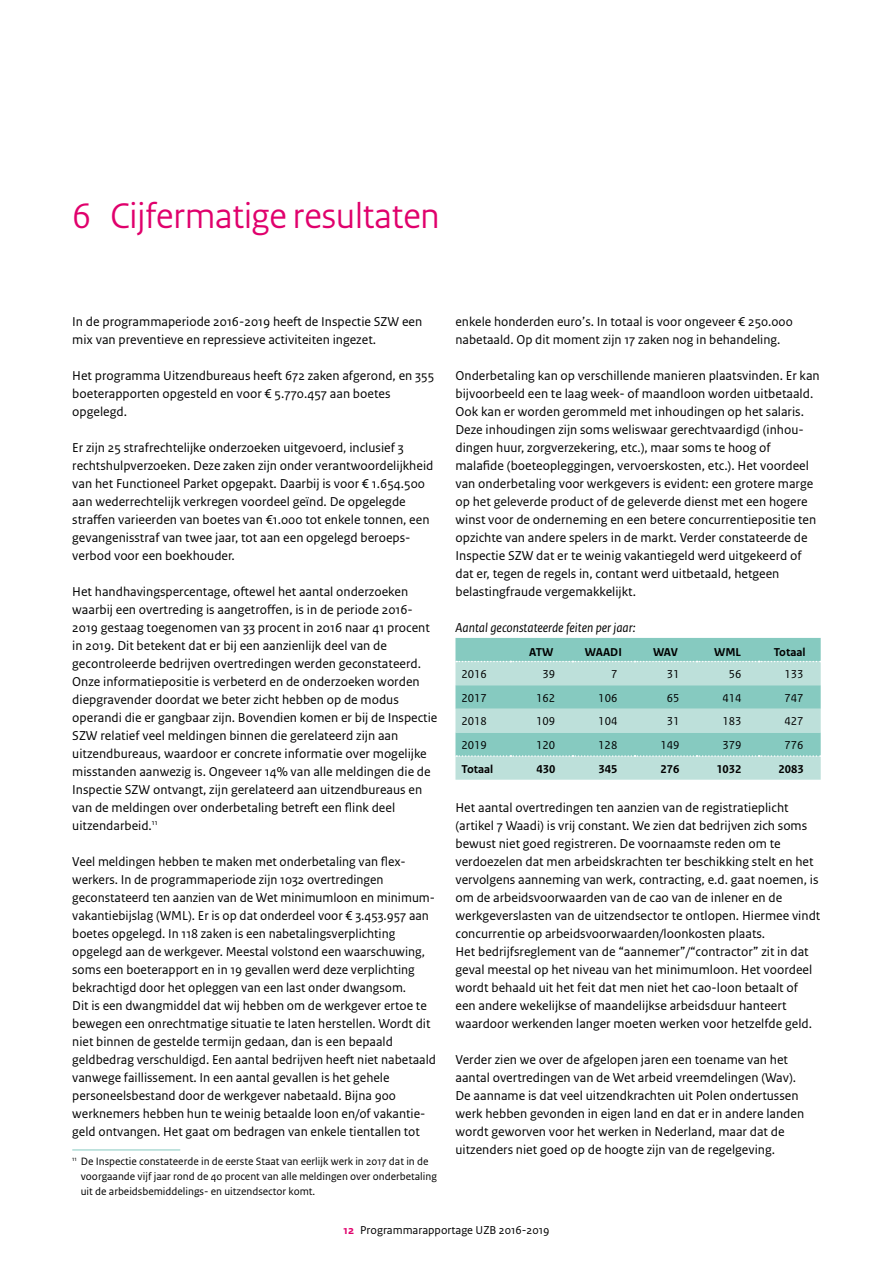
<style>
.page{position:relative;width:893px;height:1263px;background:#fff}
.page>*{position:absolute;margin:0;border:0;box-sizing:border-box;transform-origin:0 0}
.t1{font:37.5px "Rijksoverheid Sans Heading";color:#e0006c}
.t2{font:13.5px/18px "Rijksoverheid Sans Text";color:#000}
.t3{font:italic 13.5px "Rijksoverheid Sans Text";color:#000}
.t4{font:12px "Rijksoverheid Sans Text";color:#000}
.t5{font:700 12px "Rijksoverheid Sans Text";color:#000}
.t6{font:11.25px/15px "Rijksoverheid Sans Text";color:#000}
.s1{font-weight:700;color:#e0006c}
</style>
<div class="page">
<hr style="left:72px;top:1149px;width:108px;height:1px;background:#86cac0">
<svg style="left:455px;top:638px;width:366px;height:142px;background:#a3d5ce"></svg>
<h1 class="t1" style="left:72px;top:194px;width:369px">6 Cijfermatige resultaten</h1>
<p class="t2" style="left:72px;top:313px;width:351px">In de programmaperiode 2016-2019 heeft de Inspectie SZW een mix van preventieve en repressieve activiteiten ingezet.</p>
<p class="t2" style="left:72px;top:367px;width:363px">Het programma Uitzendbureaus heeft 672 zaken afgerond, en 355 boeterapporten opgesteld en voor € 5.770.457 aan boetes opgelegd.</p>
<p class="t2" style="left:72px;top:439px;width:363px">Er zijn 25 strafrechtelijke onderzoeken uitgevoerd, inclusief 3 rechtshulpverzoeken. Deze zaken zijn onder verantwoordelijkheid van het Functioneel Parket opgepakt. Daarbij is voor € 1.654.500 aan wederrechtelijk verkregen voordeel geïnd. De opgelegde straffen varieerden van boetes van €1.000 tot enkele tonnen, een gevangenisstraf van twee jaar, tot aan een opgelegd beroeps&shy;verbod voor een boekhouder.</p>
<p class="t2" style="left:72px;top:583px;width:367px">Het handhavingspercentage, oftewel het aantal onderzoeken waarbij een overtreding is aangetroffen, is in de periode 2016- 2019 gestaag toegenomen van 33 procent in 2016 naar 41 procent in 2019. Dit betekent dat er bij een aanzienlijk deel van de gecontroleerde bedrijven overtredingen werden geconstateerd.<br>Onze informatiepositie is verbeterd en de onderzoeken worden diepgravender doordat we beter zicht hebben op de modus operandi die er gangbaar zijn. Bovendien komen er bij de Inspectie SZW relatief veel meldingen binnen die gerelateerd zijn aan uitzendbureaus, waardoor er concrete informatie over mogelijke misstanden aanwezig is. Ongeveer 14% van alle meldingen die de Inspectie SZW ontvangt, zijn gerelateerd aan uitzendbureaus en van de meldingen over onderbetaling betreft een flink deel uitzendarbeid.<sup>11</sup></p>
<p class="t2" style="left:72px;top:853px;width:365px">Veel meldingen hebben te maken met onderbetaling van flex&shy;werkers. In de programmaperiode zijn 1032 overtredingen geconstateerd ten aanzien van de Wet minimumloon en minimum&shy;vakantiebijslag (WML). Er is op dat onderdeel voor € 3.453.957 aan boetes opgelegd. In 118 zaken is een nabetalingsverplichting opgelegd aan de werkgever. Meestal volstond een waarschuwing, soms een boeterapport en in 19 gevallen werd deze verplichting bekrachtigd door het opleggen van een last onder dwangsom.<br>Dit is een dwangmiddel dat wij hebben om de werkgever ertoe te bewegen een onrechtmatige situatie te laten herstellen. Wordt dit niet binnen de gestelde termijn gedaan, dan is een bepaald geldbedrag verschuldigd. Een aantal bedrijven heeft niet nabetaald vanwege faillissement. In een aantal gevallen is het gehele personeelsbestand door de werkgever nabetaald. Bijna 900 werknemers hebben hun te weinig betaalde loon en/of vakantie&shy;geld ontvangen. Het gaat om bedragen van enkele tientallen tot</p>
<p class="t6" style="left:81px;top:1154px;width:358px;text-indent:-9px"><sup>11</sup> De Inspectie constateerde in de eerste Staat van eerlijk werk in 2017 dat in de voorgaande vijf jaar rond de 40 procent van alle meldingen over onderbetaling uit de arbeidsbemiddelings- en uitzendsector komt.</p>
<p class="t2" style="left:455px;top:313px;width:339px">enkele honderden euro’s. In totaal is voor ongeveer € 250.000 nabetaald. Op dit moment zijn 17 zaken nog in behandeling.</p>
<p class="t2" style="left:455px;top:367px;width:366px">Onderbetaling kan op verschillende manieren plaatsvinden. Er kan bijvoorbeeld een te laag week- of maandloon worden uitbetaald.<br>Ook kan er worden gerommeld met inhoudingen op het salaris.<br>Deze inhoudingen zijn soms weliswaar gerechtvaardigd (inhou&shy;dingen huur, zorgverzekering, etc.), maar soms te hoog of malafide (boeteopleggingen, vervoerskosten, etc.). Het voordeel van onderbetaling voor werkgevers is evident: een grotere marge op het geleverde product of de geleverde dienst met een hogere winst voor de onderneming en een betere concurrentiepositie ten opzichte van andere spelers in de markt. Verder constateerde de Inspectie SZW dat er te weinig vakantiegeld werd uitgekeerd of dat er, tegen de regels in, contant werd uitbetaald, hetgeen belastingfraude vergemakkelijkt.</p>
<p class="t3" style="left:455px;top:620px;width:181px">Aantal geconstateerde feiten per jaar:</p>
<p class="t5" style="left:529px;top:645px;width:26px">ATW</p>
<p class="t5" style="left:585px;top:645px;width:38px">WAADI</p>
<p class="t5" style="left:653px;top:645px;width:26px">WAV</p>
<p class="t5" style="left:714px;top:645px;width:28px">WML</p>
<p class="t5" style="left:774px;top:645px;width:33px">Totaal</p>
<p class="t4" style="left:461px;top:667px;width:27px">2016</p>
<p class="t4" style="left:543px;top:667px;width:14px">39</p>
<p class="t4" style="left:611px;top:667px;width:8px">7</p>
<p class="t4" style="left:667px;top:667px;width:14px">31</p>
<p class="t4" style="left:729px;top:667px;width:14px">56</p>
<p class="t4" style="left:784px;top:667px;width:21px">133</p>
<p class="t4" style="left:461px;top:691px;width:27px">2017</p>
<p class="t4" style="left:536px;top:691px;width:21px">162</p>
<p class="t4" style="left:598px;top:691px;width:21px">106</p>
<p class="t4" style="left:667px;top:691px;width:14px">65</p>
<p class="t4" style="left:722px;top:691px;width:21px">414</p>
<p class="t4" style="left:784px;top:691px;width:21px">747</p>
<p class="t4" style="left:461px;top:715px;width:27px">2018</p>
<p class="t4" style="left:536px;top:715px;width:21px">109</p>
<p class="t4" style="left:598px;top:715px;width:21px">104</p>
<p class="t4" style="left:667px;top:715px;width:14px">31</p>
<p class="t4" style="left:722px;top:715px;width:21px">183</p>
<p class="t4" style="left:784px;top:715px;width:21px">427</p>
<p class="t4" style="left:461px;top:738px;width:27px">2019</p>
<p class="t4" style="left:536px;top:738px;width:21px">120</p>
<p class="t4" style="left:598px;top:738px;width:21px">128</p>
<p class="t4" style="left:660px;top:738px;width:21px">149</p>
<p class="t4" style="left:722px;top:738px;width:21px">379</p>
<p class="t4" style="left:784px;top:738px;width:21px">776</p>
<p class="t5" style="left:461px;top:762px;width:33px">Totaal</p>
<p class="t5" style="left:536px;top:762px;width:20px">430</p>
<p class="t5" style="left:598px;top:762px;width:20px">345</p>
<p class="t5" style="left:661px;top:762px;width:20px">276</p>
<p class="t5" style="left:716px;top:762px;width:27px">1032</p>
<p class="t5" style="left:778px;top:762px;width:27px">2083</p>
<p class="t2" style="left:455px;top:799px;width:366px">Het aantal overtredingen ten aanzien van de registratieplicht (artikel 7 Waadi) is vrij constant. We zien dat bedrijven zich soms bewust niet goed registreren. De voornaamste reden om te verdoezelen dat men arbeidskrachten ter beschikking stelt en het vervolgens aanneming van werk, contracting, e.d. gaat noemen, is om de arbeidsvoorwaarden van de cao van de inlener en de werkgeverslasten van de uitzendsector te ontlopen. Hiermee vindt concurrentie op arbeidsvoorwaarden/loonkosten plaats.<br>Het bedrijfsreglement van de “aannemer”/“contractor” zit in dat geval meestal op het niveau van het minimumloon. Het voordeel wordt behaald uit het feit dat men niet het cao-loon betaalt of een andere wekelijkse of maandelijkse arbeidsduur hanteert waardoor werkenden langer moeten werken voor hetzelfde geld.</p>
<p class="t2" style="left:455px;top:1051px;width:350px">Verder zien we over de afgelopen jaren een toename van het aantal overtredingen van de Wet arbeid vreemdelingen (Wav).<br>De aanname is dat veel uitzendkrachten uit Polen ondertussen werk hebben gevonden in eigen land en dat er in andere landen wordt geworven voor het werken in Nederland, maar dat de uitzenders niet goed op de hoogte zijn van de regelgeving.</p>
<p class="t4" style="left:343px;top:1223px;width:208px"><span class="s1">12</span> Programmarapportage UZB 2016-2019</p>
</div>
